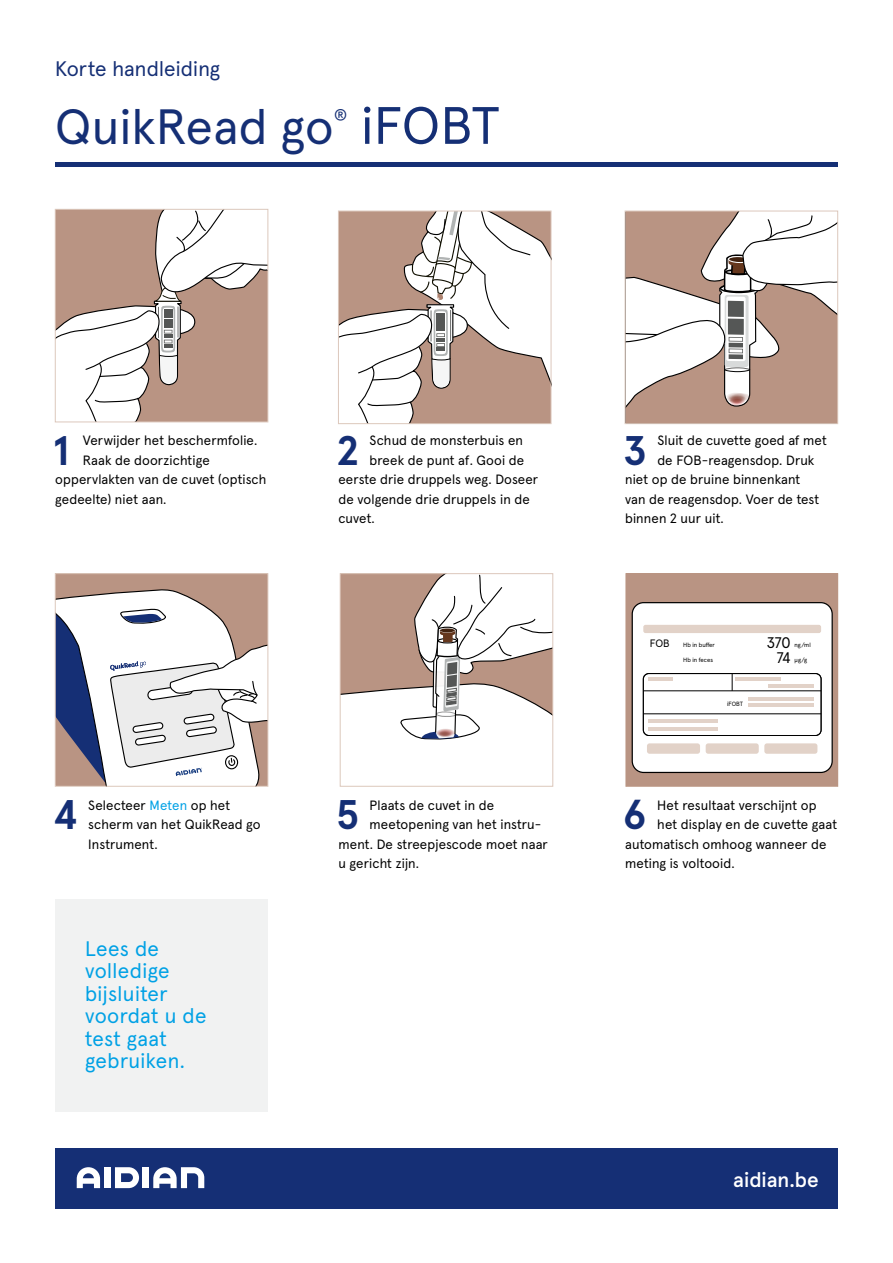
<style>
.page{position:relative;width:893px;height:1263px;background:#fff}
.page>*{position:absolute;margin:0;border:0;box-sizing:border-box;transform-origin:0 0}
.t1{font:52.5px "Apercu Pro";color:#152f75}
.t2{font:49.5px "Apercu Pro";letter-spacing:.01em;color:#152f75}
.t3{font:700 41.4px "Apercu Pro";color:#152f75}
.t4{font:21px/22.5px "Apercu Pro";letter-spacing:.02em;color:#00a1e5}
.t5{font:21px "Apercu Pro";letter-spacing:.01em;color:#152f75}
.t6{font:500 21px "Apercu Pro";color:#fff}
.t7{font:15.3px "Apercu Pro";color:#000}
.t8{font:14.85px "Apercu Pro";color:#152f75}
.t9{font:13.5px/19.5px "Apercu Pro";letter-spacing:.01em;color:#000}
.t10{font:10.8px "Apercu Pro";color:#000}
.t11{font:6.15px "Apercu Pro";color:#000}
.s1{color:#00a1e5}
</style>
<div class="page">
<div style="left:55px;top:1148px;width:783px;height:60px;background:#152f75"></div>
<svg style="left:115px;top:1167px;width:24px;height:21px"></svg>
<div style="left:104px;top:1167px;width:7px;height:21px;background:#fff"></div>
<div style="left:143px;top:1167px;width:6px;height:21px;background:#fff"></div>
<svg style="left:77px;top:1167px;width:23px;height:21px"></svg>
<svg style="left:153px;top:1167px;width:51px;height:21px"></svg>
<svg style="left:57px;top:211px;width:209px;height:209px"></svg>
<div style="left:55px;top:209px;width:213px;height:213px;border:1px solid #dcc8bc"></div>
<svg style="left:340px;top:213px;width:209px;height:209px"></svg>
<div style="left:338px;top:211px;width:213px;height:213px;border:1px solid #dcc8bc"></div>
<svg style="left:627px;top:213px;width:209px;height:209px"></svg>
<div style="left:727px;top:396px;width:19px;height:7px;background:#eee2e1;border-radius:50%"></div>
<svg style="left:728px;top:396px;width:19px;height:7px"></svg>
<svg style="left:731px;top:393px;width:20px;height:8px"></svg>
<svg style="left:726px;top:392px;width:20px;height:8px"></svg>
<div style="left:625px;top:211px;width:213px;height:213px;border:1px solid #dcc8bc"></div>
<div style="left:55px;top:574px;width:213px;height:212px;background:#b99483"></div>
<svg style="left:57px;top:589px;width:209px;height:195px;background:#cecbd0"></svg>
<div style="left:55px;top:573px;width:213px;height:213px;border:1px solid #dcc8bc"></div>
<svg style="left:342px;top:575px;width:209px;height:165px"></svg>
<svg style="left:436px;top:728px;width:19px;height:8px"></svg>
<div style="left:439px;top:731px;width:13px;height:5px;background:#c08684;border-radius:50%"></div>
<svg style="left:439px;top:732px;width:13px;height:5px"></svg>
<svg style="left:437px;top:731px;width:13px;height:5px"></svg>
<div style="left:340px;top:573px;width:213px;height:213px;border:1px solid #dcc8bc"></div>
<div style="left:626px;top:574px;width:212px;height:212px;background:#b99483"></div>
<div style="left:632px;top:603px;width:200px;height:169px;background:#fff;border-radius:11px"></div>
<div style="left:632px;top:602px;width:201px;height:171px;border:1px solid #000;border-radius:11px"></div>
<hr style="left:643px;top:690px;width:178px;height:1px;background:#000">
<hr style="left:643px;top:713px;width:178px;height:1px;background:#000">
<svg style="left:732px;top:675px;width:1px;height:16px"></svg>
<div style="left:643px;top:625px;width:178px;height:8px;background:#e2d2c8;border-radius:2px"></div>
<div style="left:643px;top:673px;width:178px;height:63px;border:1px solid #000;border-radius:6px"></div>
<hr style="left:648px;top:677px;width:25px;height:4px;background:#e2d2c8">
<hr style="left:648px;top:719px;width:70px;height:4px;background:#e2d2c8">
<hr style="left:648px;top:727px;width:70px;height:4px;background:#e2d2c8">
<hr style="left:735px;top:677px;width:45px;height:4px;background:#e2d2c8">
<svg style="left:768px;top:684px;width:46px;height:3px"></svg>
<hr style="left:748px;top:703px;width:66px;height:4px;background:#e2d2c8">
<hr style="left:748px;top:697px;width:66px;height:4px;background:#e2d2c8">
<div style="left:647px;top:743px;width:53px;height:11px;background:#e2d2c8;border-radius:3px"></div>
<div style="left:706px;top:743px;width:53px;height:11px;background:#e2d2c8;border-radius:3px"></div>
<div style="left:764px;top:743px;width:53px;height:11px;background:#e2d2c8;border-radius:3px"></div>
<div style="left:626px;top:573px;width:212px;height:213px;border:1px solid #bb9683"></div>
<div style="left:55px;top:899px;width:213px;height:213px;background:#f1f2f2"></div>
<hr style="left:55px;top:162px;width:783px;height:4px;background:#152f75">
<h3 class="t5" style="left:55px;top:53px;width:166px">Korte handleiding</h3>
<h2 class="t2" style="left:55px;top:88px;width:280px">QuikRead go</h2>
<p class="t8" style="left:334px;top:104px;width:15px">®</p>
<h1 class="t1" style="left:361px;top:85px;width:140px">iFOBT</h1>
<h3 class="t3" style="left:53px;top:418px;width:17px">1</h3>
<p class="t9" style="left:83px;top:430px;width:176px">Verwijder het beschermfolie.</p>
<p class="t9" style="left:83px;top:449px;width:128px">Raak de doorzichtige</p>
<p class="t9" style="left:55px;top:469px;width:213px">oppervlakten van de cuvet (optisch</p>
<p class="t9" style="left:55px;top:488px;width:113px">gedeelte) niet aan.</p>
<h3 class="t3" style="left:337px;top:418px;width:23px">2</h3>
<p class="t9" style="left:370px;top:430px;width:155px">Schud de monsterbuis en</p>
<p class="t9" style="left:370px;top:449px;width:156px">breek de punt af. Gooi de</p>
<p class="t9" style="left:338px;top:469px;width:201px">eerste drie druppels weg. Doseer</p>
<p class="t9" style="left:338px;top:488px;width:193px">de volgende drie druppels in de</p>
<p class="t9" style="left:338px;top:508px;width:38px">cuvet.</p>
<h3 class="t3" style="left:54px;top:782px;width:25px">4</h3>
<p class="t9" style="left:88px;top:794px;width:174px">Selecteer <span class="s1">Meten</span> op het scherm van het QuikRead go<br>Instrument.</p>
<h3 class="t4" style="left:85px;top:935px;width:123px">Lees de volledige bijsluiter voordat u de test gaat gebruiken.</h3>
<h3 class="t3" style="left:337px;top:782px;width:23px">5</h3>
<p class="t9" style="left:370px;top:794px;width:126px">Plaats de cuvet in de</p>
<p class="t9" style="left:370px;top:814px;width:173px">meetopening van het instru-</p>
<p class="t9" style="left:338px;top:833px;width:211px">ment. De streepjescode moet naar</p>
<p class="t9" style="left:338px;top:853px;width:82px">u gericht zijn.</p>
<h3 class="t3" style="left:623px;top:418px;width:24px">3</h3>
<p class="t9" style="left:657px;top:430px;width:171px">Sluit de cuvette goed af met</p>
<p class="t9" style="left:657px;top:449px;width:159px">de FOB-reagensdop. Druk</p>
<p class="t9" style="left:625px;top:469px;width:177px">niet op de bruine binnenkant</p>
<p class="t9" style="left:625px;top:488px;width:196px">van de reagensdop. Voer de test</p>
<p class="t9" style="left:625px;top:508px;width:100px">binnen 2 uur uit.</p>
<p class="t10" style="left:650px;top:635px;width:21px">FOB</p>
<p class="t7" style="left:767px;top:630px;width:25px">370</p>
<p class="t11" style="left:795px;top:640px;width:18px">ng/ml</p>
<p class="t7" style="left:777px;top:646px;width:15px">74</p>
<p class="t11" style="left:795px;top:655px;width:14px">µg/g</p>
<p class="t11" style="left:683px;top:640px;width:33px">Hb in bu er</p>
<p class="t11" style="left:683px;top:655px;width:31px">Hb in feces</p>
<p class="t11" style="left:727px;top:699px;width:17px">iFOBT</p>
<h3 class="t3" style="left:623px;top:782px;width:24px">6</h3>
<p class="t9" style="left:657px;top:794px;width:161px">Het resultaat verschijnt op</p>
<p class="t9" style="left:657px;top:814px;width:182px">het display en de cuvette gaat</p>
<p class="t9" style="left:625px;top:833px;width:203px">automatisch omhoog wanneer de</p>
<p class="t9" style="left:625px;top:853px;width:111px">meting is voltooid.</p>
<h3 class="t6" style="left:733px;top:1163px;width:87px">aidian.be</h3>
</div>
